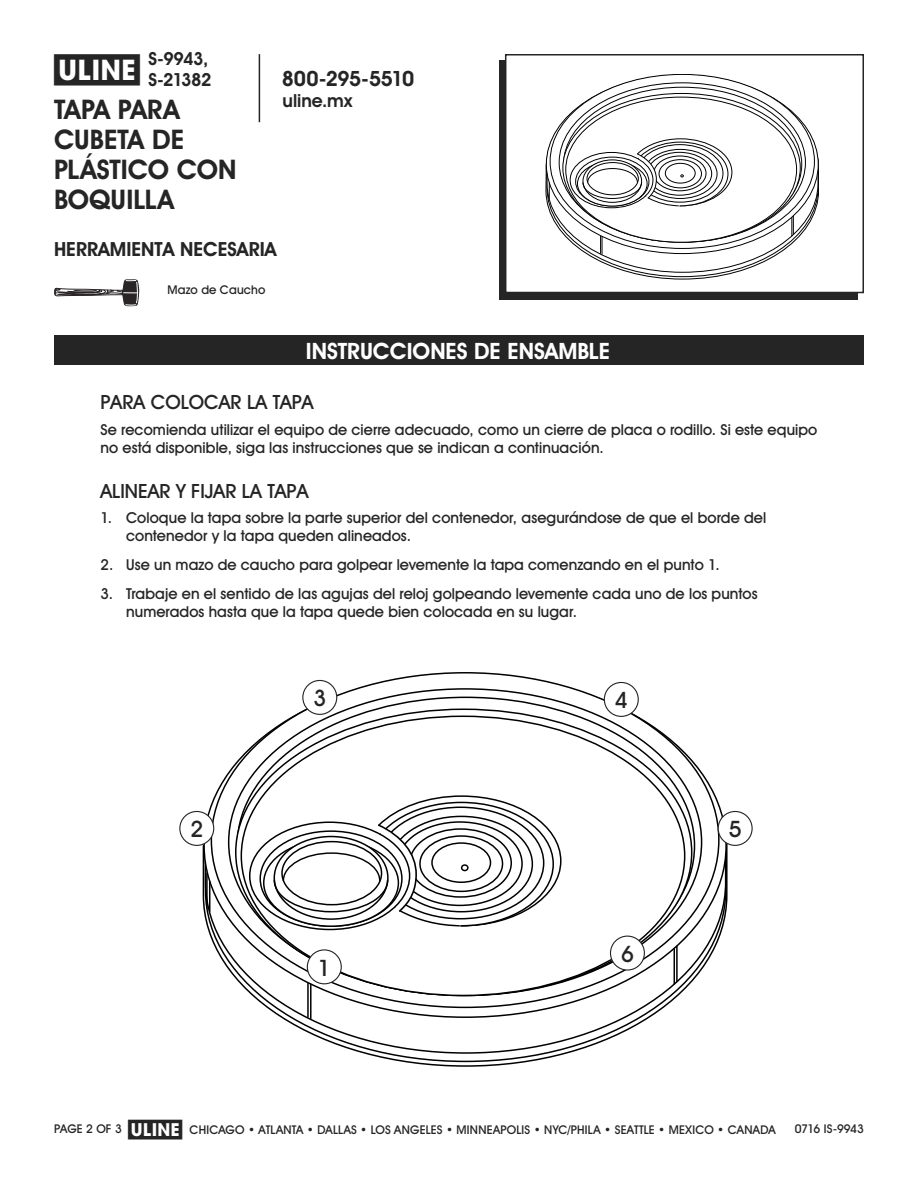
<style>
.page{position:relative;width:918px;height:1188px;background:#fff}
.page>*{position:absolute;margin:0;border:0;box-sizing:border-box;transform-origin:0 0}
.t1{font:700 28.5px "Uline Two Knine";color:#252525}
.t2{font:700 27px/30px "Uline Two Knine";color:#252525}
.t3{font:700 22.5px "Uline Two Knine";color:#fff}
.t4{font:22.5px "Uline Two Knine";color:#252525}
.t5{font:700 21px "Uline Two Knine";letter-spacing:-.02em;color:#252525}
.t6{font:19.5px "Uline Two Knine";color:#252525}
.t7{font:700 19.5px "Uline Two Knine";color:#252525}
.t8{font:700 18px/21px "Uline Two Knine";letter-spacing:-.015em;color:#252525}
.t9{font:15px/18px "Uline Two Knine";letter-spacing:.005em;color:#252525}
.t10{font:12px "Uline Two Knine";letter-spacing:.015em;color:#252525}
.t11{font:12px "Uline Two Knine";letter-spacing:-.03em;color:#252525}
.s1{font-size:18px}
</style>
<div class="page">
<hr style="left:259px;top:54px;width:1px;height:68px;background:#252525">
<svg style="left:369px;top:1055px;width:192px;height:8px"></svg>
<svg style="left:204px;top:856px;width:523px;height:199px"></svg>
<svg style="left:204px;top:674px;width:522px;height:343px"></svg>
<svg style="left:211px;top:673px;width:508px;height:334px"></svg>
<svg style="left:229px;top:689px;width:473px;height:306px"></svg>
<svg style="left:237px;top:697px;width:458px;height:297px"></svg>
<svg style="left:236px;top:709px;width:456px;height:286px"></svg>
<div style="left:241px;top:716px;width:444px;height:279px;background:#fff;border-radius:50%"></div>
<hr style="left:674px;top:949px;width:1px;height:35px;background:#000001">
<hr style="left:676px;top:946px;width:2px;height:36px;background:#000001">
<svg style="left:250px;top:822px;width:160px;height:107px"></svg>
<div style="left:264px;top:840px;width:134px;height:86px;background:#fff;border-radius:50%"></div>
<svg style="left:273px;top:795px;width:289px;height:132px"></svg>
<hr style="left:307px;top:983px;width:2px;height:34px;background:#000001">
<hr style="left:310px;top:984px;width:2px;height:34px;background:#000001">
<hr style="left:206px;top:873px;width:2px;height:35px;background:#000001">
<hr style="left:209px;top:882px;width:1px;height:30px;background:#000001">
<div style="left:307px;top:950px;width:34px;height:34px;background:#fff;border-radius:50%"></div>
<div style="left:307px;top:949px;width:35px;height:35px;border:1px solid #252525;border-radius:50%"></div>
<div style="left:303px;top:680px;width:34px;height:34px;background:#fff;border-radius:50%"></div>
<div style="left:302px;top:680px;width:35px;height:35px;border:1px solid #252525;border-radius:50%"></div>
<div style="left:610px;top:936px;width:34px;height:34px;background:#fff;border-radius:50%"></div>
<div style="left:610px;top:936px;width:35px;height:35px;border:1px solid #252525;border-radius:50%"></div>
<div style="left:604px;top:682px;width:34px;height:34px;background:#fff;border-radius:50%"></div>
<div style="left:604px;top:682px;width:35px;height:35px;border:1px solid #252525;border-radius:50%"></div>
<div style="left:718px;top:811px;width:34px;height:34px;background:#fff;border-radius:50%"></div>
<div style="left:718px;top:811px;width:35px;height:35px;border:1px solid #252525;border-radius:50%"></div>
<div style="left:180px;top:811px;width:34px;height:34px;background:#fff;border-radius:50%"></div>
<div style="left:179px;top:811px;width:35px;height:35px;border:1px solid #252525;border-radius:50%"></div>
<div style="left:54px;top:335px;width:810px;height:30px;background:#252525"></div>
<svg style="left:54px;top:280px;width:85px;height:26px"></svg>
<div style="left:500px;top:60px;width:358px;height:239px;background:#252525"></div>
<div style="left:506px;top:55px;width:357px;height:237px;background:#fff"></div>
<div style="left:505px;top:54px;width:359px;height:239px;border:2px solid #252525"></div>
<svg style="left:550px;top:74px;width:264px;height:174px"></svg>
<svg style="left:559px;top:83px;width:246px;height:159px"></svg>
<svg style="left:564px;top:87px;width:238px;height:154px"></svg>
<svg style="left:563px;top:93px;width:237px;height:149px"></svg>
<div style="left:566px;top:97px;width:231px;height:145px;background:#fff;border-radius:50%"></div>
<svg style="left:546px;top:138px;width:273px;height:141px"></svg>
<h1 class="t1" style="left:54px;top:52px;width:87px">π</h1>
<p class="t8" style="left:148px;top:48px;width:65px">S-9943,<br>S-21382</p>
<h2 class="t2" style="left:54px;top:94px;width:184px">TAPA PARA<br>CUBETA DE<br>PLÁSTICO CON<br>BOQUILLA</h2>
<h3 class="t5" style="left:282px;top:66px;width:134px">800-295-5510</h3>
<p class="t8" style="left:283px;top:90px;width:71px">uline.mx</p>
<h3 class="t7" style="left:54px;top:238px;width:224px">HERRAMIENTA NECESARIA</h3>
<p class="t10" style="left:168px;top:283px;width:99px">Mazo de Caucho</p>
<h3 class="t3" style="left:336px;top:337px;width:249px">ASSEMBLY INSTRUCTIONS</h3>
<h3 class="t3" style="left:306px;top:337px;width:306px">INSTRUCCIONES DE ENSAMBLE</h3>
<h3 class="t6" style="left:101px;top:390px;width:215px">PARA COLOCAR LA TAPA</h3>
<p class="t9" style="left:101px;top:420px;width:718px">Se recomienda utilizar el equipo de cierre adecuado, como un cierre de placa o rodillo. Si este equipo no está disponible, siga las instrucciones que se indican a continuación.</p>
<h3 class="t6" style="left:101px;top:479px;width:209px">ALINEAR Y FIJAR LA TAPA</h3>
<p class="t9" style="left:126px;top:509px;width:642px;text-indent:-26px">1. Coloque la tapa sobre la parte superior del contenedor, asegurándose de que el borde del contenedor y la tapa queden alineados.</p>
<p class="t9" style="left:101px;top:556px;width:621px">2. Use un mazo de caucho para golpear levemente la tapa comenzando en el punto 1.</p>
<p class="t9" style="left:126px;top:585px;width:633px;text-indent:-26px">3. Trabaje en el sentido de las agujas del reloj golpeando levemente cada uno de los puntos numerados hasta que la tapa quede bien colocada en su lugar.</p>
<h3 class="t4" style="left:313px;top:685px;width:14px">3</h3>
<h3 class="t4" style="left:615px;top:687px;width:14px">4</h3>
<h3 class="t4" style="left:190px;top:816px;width:14px">2</h3>
<h3 class="t4" style="left:729px;top:816px;width:14px">5</h3>
<h3 class="t4" style="left:318px;top:954px;width:14px">1</h3>
<h3 class="t4" style="left:621px;top:940px;width:14px">6</h3>
<p class="t10" style="left:128px;top:1122px;width:649px"><span class="s1">π</span> CHICAGO • ATLANTA • DALLAS • LOS ANGELES • MINNEAPOLIS • NYC/PHILA • SEATTLE • MEXICO • CANADA</p>
<p class="t10" style="left:54px;top:1122px;width:69px">PAGE 2 OF 3</p>
<p class="t11" style="left:795px;top:1122px;width:71px">0716 IS-9943</p>
</div>
